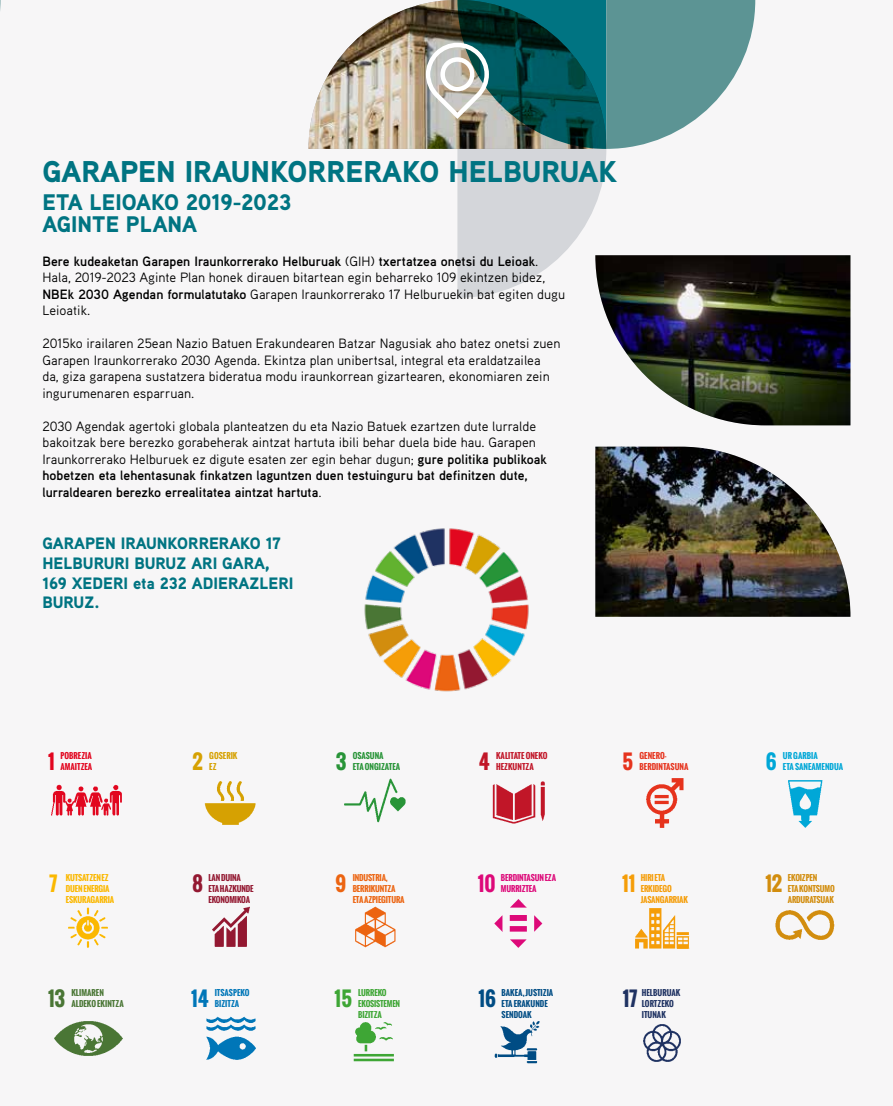
<style>
.page{position:relative;width:893px;height:1106px;background:#f7f6f7}
.page>*{position:absolute;margin:0;border:0;box-sizing:border-box;transform-origin:0 0}
.t1{font:900 30px "Aaux Pro OT";color:#007482}
.t2{font:900 22.5px/22.5px "Aaux Pro OT";color:#007482}
.t3{font:700 19.95px "Oswald";color:#f59d08}
.t4{font:700 19.95px "Oswald";color:#004c84}
.t5{font:700 19.95px "Oswald";color:#1f3262}
.t6{font:700 19.95px "Oswald";color:#d28d0e}
.t7{font:700 19.95px "Oswald";color:#4a7635}
.t8{font:700 19.95px "Oswald";color:#0076b8}
.t9{font:700 19.95px "Oswald";color:#3ea635}
.t10{font:700 19.95px "Oswald";color:#dd0979}
.t11{font:700 19.95px "Oswald";color:#e2061f}
.t12{font:700 19.95px "Oswald";color:#d6a102}
.t13{font:700 19.95px "Oswald";color:#fbb800}
.t14{font:700 19.95px "Oswald";color:#00a7d7}
.t15{font:700 19.95px "Oswald";color:#931831}
.t16{font:700 19.95px "Oswald";color:#ec6411}
.t17{font:700 19.95px "Oswald";color:#289438}
.t18{font:700 19.95px "Oswald";color:#c11628}
.t19{font:700 19.95px "Oswald";color:#e6331d}
.t20{font:900 16.5px/19.5px "Aaux Pro OT";color:#007482}
.t21{font:13.5px/16.5px "Aaux Pro OT";color:#000}
.t22{font:700 7.95px/10.8px "Oswald";letter-spacing:-.02em;color:#ec6411}
.t23{font:700 7.95px/10.8px "Oswald";letter-spacing:-.02em;color:#fbb800}
.t24{font:700 7.95px/10.8px "Oswald";color:#004c84}
.t25{font:700 7.95px/10.8px "Oswald";letter-spacing:-.02em;color:#d28d0e}
.t26{font:700 7.95px/10.8px "Oswald";letter-spacing:-.02em;color:#931831}
.t27{font:700 7.95px/10.8px "Oswald";letter-spacing:-.02em;color:#f59d08}
.t28{font:700 7.95px/10.8px "Oswald";letter-spacing:-.02em;color:#3ea635}
.t29{font:700 7.95px/10.8px "Oswald";color:#1f3262}
.t30{font:700 7.95px "Oswald";letter-spacing:-.02em;color:#dd0979}
.t31{font:700 7.95px "Oswald";color:#00a7d7}
.t32{font:700 7.95px "Oswald";color:#c11628}
.t33{font:700 7.95px "Oswald";color:#4a7635}
.t34{font:700 7.95px "Oswald";color:#289438}
.t35{font:700 7.95px "Oswald";color:#e6331d}
.t36{font:700 7.95px "Oswald";color:#e2061f}
.t37{font:700 7.95px "Oswald";color:#0076b8}
.t38{font:700 7.95px "Oswald";color:#d6a102}
.s1{font-weight:700}
</style>
<div class="page">
<img style="left:364px;top:528px;width:165px;height:164px">
<img style="left:308px;top:3px;width:118px;height:146px">
<svg style="left:426px;top:0;width:329px;height:298px"></svg>
<img style="left:51px;top:784px;width:71px;height:32px">
<img style="left:205px;top:781px;width:51px;height:44px">
<img style="left:68px;top:907px;width:40px;height:41px">
<img style="left:788px;top:780px;width:35px;height:48px">
<img style="left:635px;top:908px;width:55px;height:41px">
<img style="left:494px;top:1021px;width:46px;height:42px">
<img style="left:643px;top:1024px;width:38px;height:38px">
<img style="left:775px;top:910px;width:59px;height:30px">
<img style="left:54px;top:1021px;width:69px;height:35px">
<img style="left:206px;top:1016px;width:50px;height:44px">
<img style="left:354px;top:1022px;width:40px;height:39px">
<img style="left:212px;top:906px;width:38px;height:41px">
<img style="left:355px;top:906px;width:41px;height:41px">
<img style="left:494px;top:899px;width:49px;height:49px">
<img style="left:344px;top:778px;width:62px;height:45px">
<img style="left:492px;top:781px;width:53px;height:43px">
<img style="left:646px;top:778px;width:38px;height:50px">
<img style="left:595px;top:446px;width:255px;height:171px">
<img style="left:595px;top:255px;width:255px;height:170px">
<h1 class="t1" style="left:43px;top:153px;width:576px">GARAPEN IRAUNKORRERAKO HELBURUAK</h1>
<h2 class="t2" style="left:43px;top:190px;width:250px">ETA LEIOAKO 2019-2023<br>AGINTE PLANA</h2>
<p class="t21" style="left:43px;top:252px;width:524px"><span class="s1">Bere kudeaketan Garapen Iraunkorrerako Helburuak</span> (GIH) <span class="s1">txertatzea onetsi du Leioak</span>.<br>Hala, 2019-2023 Aginte Plan honek dirauen bitartean egin beharreko 109 ekintzen bidez, <span class="s1">NBEk 2030 Agendan formulatutako</span> Garapen Iraunkorrerako 17 Helburuekin bat egiten dugu Leioatik.</p>
<p class="t21" style="left:43px;top:335px;width:519px">2015ko irailaren 25ean Nazio Batuen Erakundearen Batzar Nagusiak aho batez onetsi zuen Garapen Iraunkorrerako 2030 Agenda. Ekintza plan unibertsal, integral eta eraldatzailea da, giza garapena sustatzera bideratua modu iraunkorrean gizartearen, ekonomiaren zein ingurumenaren esparruan.</p>
<p class="t21" style="left:43px;top:417px;width:506px">2030 Agendak agertoki globala planteatzen du eta Nazio Batuek ezartzen dute lurralde bakoitzak bere berezko gorabeherak aintzat hartuta ibili behar duela bide hau. Garapen Iraunkorrerako Helburuek ez digute esaten zer egin behar dugun; <span class="s1">gure politika publikoak hobetzen eta lehentasunak finkatzen laguntzen duen testuinguru bat definitzen dute, lurraldearen berezko errealitatea aintzat hartuta</span>.</p>
<p class="t20" style="left:43px;top:533px;width:252px">GARAPEN IRAUNKORRERAKO 17<br>HELBURURI BURUZ ARI GARA,<br>169 XEDERI eta 232 ADIERAZLERI<br>BURUZ.</p>
<p class="t36" style="left:60px;top:750px;width:33px">POBREZIA</p>
<h3 class="t11" style="left:48px;top:746px;width:8px">1</h3>
<p class="t36" style="left:60px;top:760px;width:33px">AMAITZEA</p>
<p class="t38" style="left:209px;top:750px;width:30px">GOSERIK</p>
<h3 class="t12" style="left:192px;top:746px;width:12px">2</h3>
<p class="t38" style="left:209px;top:760px;width:9px">EZ</p>
<p class="t34" style="left:353px;top:750px;width:32px">OSASUNA</p>
<h3 class="t17" style="left:336px;top:746px;width:12px">3</h3>
<p class="t34" style="left:353px;top:760px;width:49px">ETA ONGIZATEA</p>
<p class="t32" style="left:496px;top:750px;width:53px">KALITATE ONEKO</p>
<h3 class="t18" style="left:479px;top:746px;width:12px">4</h3>
<p class="t32" style="left:496px;top:760px;width:39px">HEZKUNTZA</p>
<p class="t35" style="left:639px;top:750px;width:28px">GENERO-</p>
<h3 class="t19" style="left:622px;top:746px;width:13px">5</h3>
<p class="t35" style="left:639px;top:760px;width:50px">BERDINTASUNA</p>
<h3 class="t13" style="left:49px;top:868px;width:10px">7</h3>
<p class="t23" style="left:66px;top:872px;width:50px">KUTSATZEN EZ<br>DUEN ENERGIA<br>ESKURAGARRIA</p>
<h3 class="t15" style="left:192px;top:868px;width:12px">8</h3>
<p class="t22" style="left:353px;top:872px;width:53px">INDUSTRIA,<br>BERRIKUNTZA<br>ETA AZPIEGITURA</p>
<h3 class="t16" style="left:335px;top:868px;width:13px">9</h3>
<p class="t30" style="left:501px;top:871px;width:57px">BERDINTASUN EZA</p>
<h3 class="t10" style="left:478px;top:868px;width:19px">10</h3>
<p class="t30" style="left:501px;top:882px;width:37px">MURRIZTEA</p>
<p class="t26" style="left:208px;top:872px;width:47px">LAN DUINA<br>ETA HAZKUNDE<br>EKONOMIKOA</p>
<p class="t27" style="left:641px;top:872px;width:49px">HIRI ETA<br>ERKIDEGO<br>JASANGARRIAK</p>
<h3 class="t3" style="left:622px;top:868px;width:15px">11</h3>
<h3 class="t7" style="left:48px;top:983px;width:19px">13</h3>
<p class="t33" style="left:71px;top:997px;width:54px">ALDEKO EKINTZA</p>
<p class="t33" style="left:71px;top:986px;width:34px">KLIMAREN</p>
<p class="t37" style="left:215px;top:986px;width:36px">ITSASPEKO</p>
<h3 class="t8" style="left:191px;top:983px;width:19px">14</h3>
<p class="t37" style="left:215px;top:997px;width:26px">BIZITZA</p>
<p class="t28" style="left:358px;top:987px;width:44px">LURREKO<br>EKOSISTEMEN<br>BIZITZA</p>
<h3 class="t9" style="left:334px;top:983px;width:19px">15</h3>
<p class="t24" style="left:502px;top:987px;width:53px">BAKEA, JUSTIZIA<br>ETA ERAKUNDE<br>SENDOAK</p>
<h3 class="t4" style="left:479px;top:983px;width:19px">16</h3>
<p class="t29" style="left:642px;top:987px;width:40px">HELBURUAK<br>LORTZEKO<br>ITUNAK</p>
<h3 class="t5" style="left:623px;top:983px;width:16px">17</h3>
<h3 class="t14" style="left:766px;top:746px;width:12px">6</h3>
<p class="t31" style="left:783px;top:760px;width:62px">ETA SANEAMENDUA</p>
<p class="t31" style="left:783px;top:750px;width:36px">UR GARBIA</p>
<h3 class="t6" style="left:765px;top:868px;width:19px">12</h3>
<p class="t25" style="left:788px;top:872px;width:48px">EKOIZPEN<br>ETA KONTSUMO<br>ARDURATSUAK</p>
</div>
